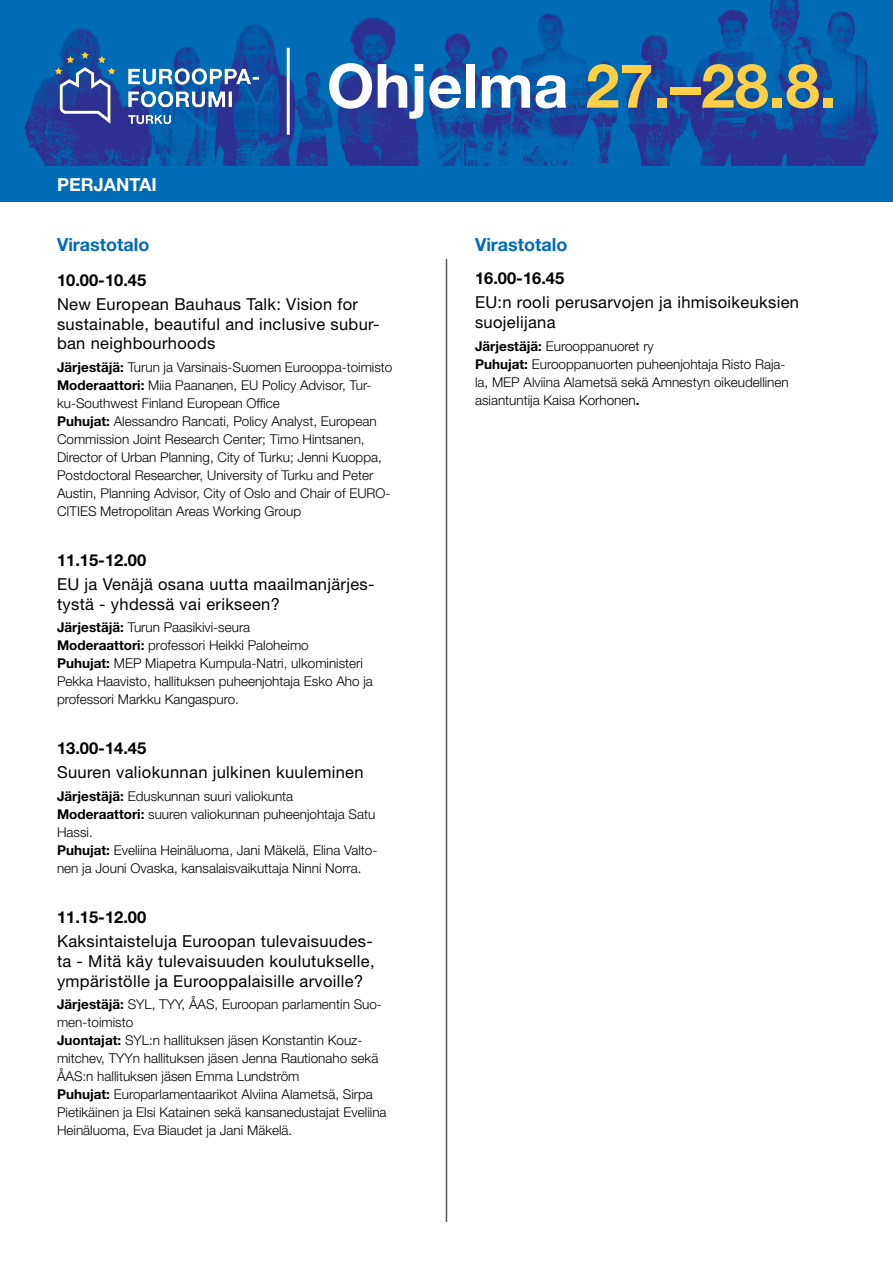
<style>
.page{position:relative;width:893px;height:1263px;background:#fff}
.page>*{position:absolute;margin:0;border:0;box-sizing:border-box;transform-origin:0 0}
.t1{font:700 61.05px "Helvetica Neue LT Std";color:#ffcf45}
.t2{font:700 18px "Helvetica Neue LT Std";color:#006bb6}
.t3{font:700 18px "Helvetica Neue LT Std";color:#fff}
.leipis{font:16.5px/19.8px "Helvetica Neue LT Std";letter-spacing:.02em;color:#000}
.Kellonajat{font:700 16.5px "Helvetica Neue LT Std";color:#000}
.Puhujat{font:300 13.5px/18px "Helvetica Neue LT Std";color:#000}
.s1{color:#fff}
.s2{font-weight:700}
</style>
<div class="page">
<img style="left:0;top:0;width:893px;height:166px">
<div style="left:0;top:166px;width:893px;height:36px;background:#006bb6"></div>
<hr style="left:287px;top:48px;width:3px;height:87px;background:#fff">
<hr style="left:446px;top:259px;width:1px;height:963px;background:#57585a">
<img style="left:38px;top:38px;width:237px;height:100px">
<h2 class="t3" style="left:57px;top:173px;width:101px">PERJANTAI</h2>
<h1 class="t1" style="left:327px;top:48px;width:511px"><span class="s1">Ohjelma</span> 27.–28.8.</h1>
<h3 class="t2" style="left:57px;top:234px;width:94px">Virastotalo</h3>
<h4 class="Kellonajat" style="left:57px;top:269px;width:91px">10.00-10.45</h4>
<p class="leipis" style="left:57px;top:294px;width:324px">New European Bauhaus Talk: Vision for sustainable, beautiful and inclusive subur&shy;ban neighbourhoods</p>
<p class="Puhujat" style="left:57px;top:358px;width:337px"><span class="s2">Järjestäjä:</span> Turun ja Varsinais-Suomen Eurooppa-toimisto</p>
<p class="Puhujat" style="left:57px;top:376px;width:316px"><span class="s2">Moderaattori:</span> Miia Paananen, EU Policy Advisor, Tur&shy;ku-Southwest Finland European Office</p>
<p class="Puhujat" style="left:57px;top:412px;width:335px"><span class="s2">Puhujat:</span> Alessandro Rancati, Policy Analyst, European Commission Joint Research Center; Timo Hintsanen, Director of Urban Planning, City of Turku; Jenni Kuoppa, Postdoctoral Researcher, University of Turku and Peter Austin, Planning Advisor, City of Oslo and Chair of EURO-CITIES Metropolitan Areas Working Group</p>
<h4 class="Kellonajat" style="left:57px;top:550px;width:91px">11.15-12.00</h4>
<p class="leipis" style="left:57px;top:574px;width:319px">EU ja Venäjä osana uutta maailmanjärjes&shy;tystä - yhdessä vai erikseen?</p>
<p class="Puhujat" style="left:57px;top:618px;width:195px"><span class="s2">Järjestäjä:</span> Turun Paasikivi-seura</p>
<p class="Puhujat" style="left:57px;top:636px;width:253px"><span class="s2">Moderaattori:</span> professori Heikki Paloheimo</p>
<p class="Puhujat" style="left:57px;top:654px;width:317px"><span class="s2">Puhujat:</span> MEP Miapetra Kumpula-Natri, ulkoministeri<br>Pekka Haavisto, hallituksen puheenjohtaja Esko Aho ja professori Markku Kangaspuro.</p>
<h4 class="Kellonajat" style="left:57px;top:738px;width:91px">13.00-14.45</h4>
<p class="leipis" style="left:57px;top:762px;width:308px">Suuren valiokunnan julkinen kuuleminen</p>
<p class="Puhujat" style="left:57px;top:787px;width:238px"><span class="s2">Järjestäjä:</span> Eduskunnan suuri valiokunta</p>
<p class="Puhujat" style="left:57px;top:805px;width:320px"><span class="s2">Moderaattori:</span> suuren valiokunnan puheenjohtaja Satu<br>Hassi.</p>
<p class="Puhujat" style="left:57px;top:841px;width:322px"><span class="s2">Puhujat:</span> Eveliina Heinäluoma, Jani Mäkelä, Elina Valto&shy;nen ja Jouni Ovaska, kansalaisvaikuttaja Ninni Norra.</p>
<h4 class="Kellonajat" style="left:57px;top:907px;width:91px">11.15-12.00</h4>
<p class="leipis" style="left:57px;top:931px;width:319px;text-align:justify">Kaksintaisteluja Euroopan tulevaisuudes&shy;ta - Mitä käy tulevaisuuden koulutukselle, ympäristölle ja Eurooppalaisille arvoille?</p>
<p class="Puhujat" style="left:57px;top:995px;width:326px"><span class="s2">Järjestäjä:</span> SYL, TYY, ÅAS, Euroopan parlamentin Suo&shy;men-toimisto</p>
<p class="Puhujat" style="left:57px;top:1031px;width:323px"><span class="s2">Juontajat:</span> SYL:n hallituksen jäsen Konstantin Kouz&shy;mitchev, TYYn hallituksen jäsen Jenna Rautionaho sekä<br>ÅAS:n hallituksen jäsen Emma Lundström</p>
<p class="Puhujat" style="left:57px;top:1085px;width:331px"><span class="s2">Puhujat:</span> Europarlamentaarikot Alviina Alametsä, Sirpa<br>Pietikäinen ja Elsi Katainen sekä kansanedustajat Eveliina<br>Heinäluoma, Eva Biaudet ja Jani Mäkelä.</p>
<h3 class="t2" style="left:475px;top:234px;width:94px">Virastotalo</h3>
<h4 class="Kellonajat" style="left:475px;top:268px;width:91px">16.00-16.45</h4>
<p class="leipis" style="left:475px;top:292px;width:326px">EU:n rooli perusarvojen ja ihmisoikeuksien suojelijana</p>
<p class="Puhujat" style="left:475px;top:337px;width:180px"><span class="s2">Järjestäjä:</span> Eurooppanuoret ry</p>
<p class="Puhujat" style="left:475px;top:355px;width:315px"><span class="s2">Puhujat:</span> Eurooppanuorten puheenjohtaja Risto Raja&shy;la, MEP Alviina Alametsä sekä Amnestyn oikeudellinen asiantuntija Kaisa Korhonen<span class="s2">.</span></p>
</div>
